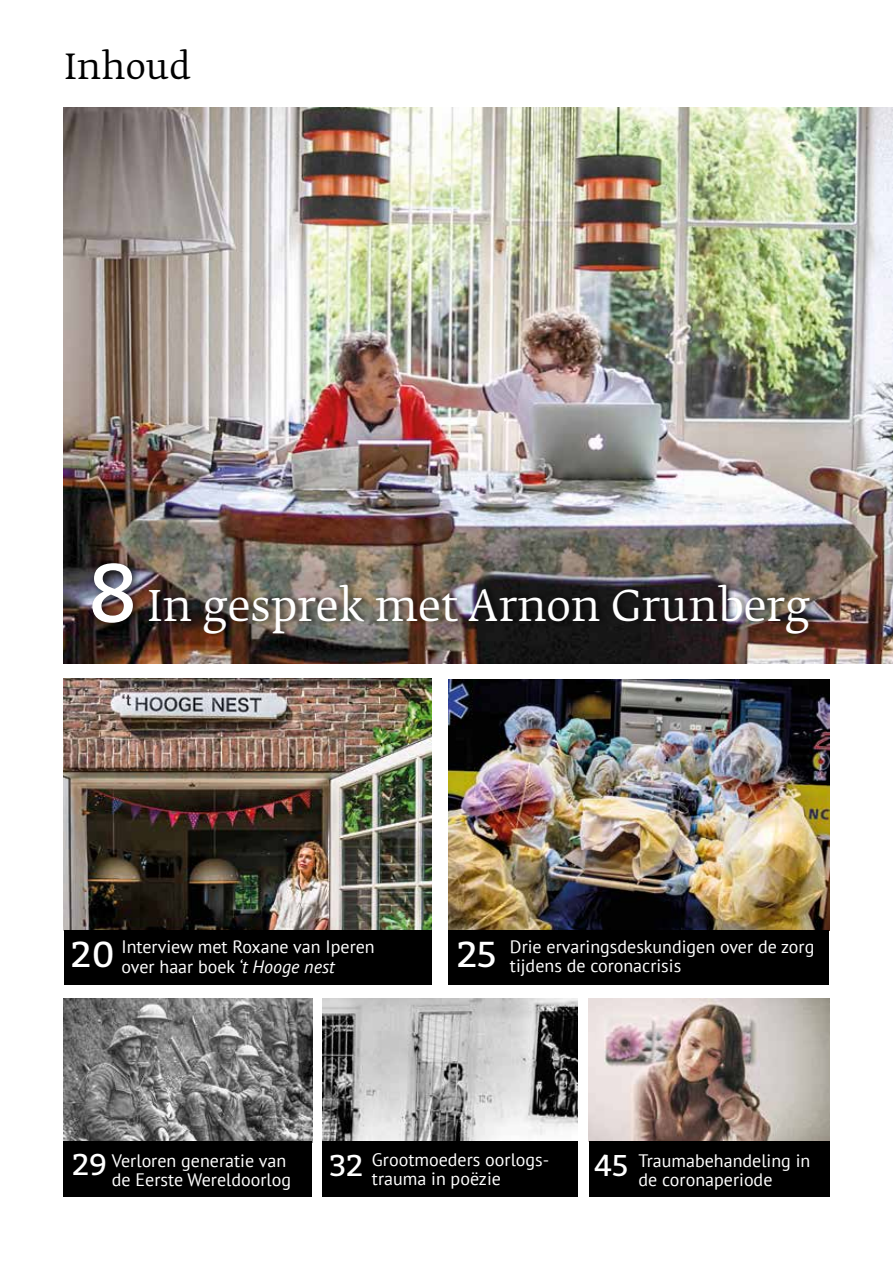
<style>
.page{position:relative;width:893px;height:1263px;background:#fff}
.page>*{position:absolute;margin:0;border:0;box-sizing:border-box;transform-origin:0 0}
.t1{font:42px "Fedra Serif B Pro";color:#fff}
.t2{font:36px "Bitter";color:#fff}
.t3{font:34.5px "Fedra Serif B Pro";color:#000}
.t4{font:30px "Bitter";color:#fff}
.t5{font:18px/19.5px "PT Sans";color:#fff}
.s1{font-family:"Bitter";font-size:82.65px}
.s2{font-style:italic}
</style>
<div class="page">
<img style="left:323px;top:998px;width:255px;height:144px">
<img style="left:64px;top:998px;width:248px;height:144px">
<img style="left:589px;top:998px;width:240px;height:143px">
<img style="left:449px;top:679px;width:380px;height:251px">
<img style="left:64px;top:678px;width:368px;height:252px">
<div style="left:64px;top:930px;width:368px;height:54px;background:#000"></div>
<div style="left:449px;top:930px;width:380px;height:54px;background:#000"></div>
<div style="left:589px;top:1142px;width:240px;height:55px;background:#000"></div>
<div style="left:64px;top:1142px;width:248px;height:55px;background:#000"></div>
<div style="left:323px;top:1142px;width:255px;height:55px;background:#000"></div>
<img style="left:64px;top:107px;width:829px;height:556px">
<div style="left:87px;top:558px;width:56px;height:76px;background:#000;opacity:.75"></div>
<div style="left:149px;top:580px;width:669px;height:58px;background:#000;opacity:.49"></div>
<h3 class="t3" style="left:64px;top:46px;width:128px">Inhoud</h3>
<h1 class="t1" style="left:88px;top:580px;width:724px"><span class="s1">8</span> In gesprek met Arnon Grunberg</h1>
<p class="t5" style="left:122px;top:937px;width:255px">I nterview met Roxane van I peren over haar boek <span class="s2">‘t Hooge nest</span></p>
<h2 class="t2" style="left:71px;top:931px;width:45px">20</h2>
<h2 class="t2" style="left:457px;top:931px;width:41px">25</h2>
<p class="t5" style="left:510px;top:936px;width:306px">Drie ervaringsdeskundigen over de zorg tijdens de coronacrisis</p>
<p class="t5" style="left:372px;top:1149px;width:177px">Grootmoeders oorlogs&shy;trauma in poëzie</p>
<h3 class="t4" style="left:72px;top:1145px;width:37px">29</h3>
<p class="t5" style="left:112px;top:1150px;width:181px">Verloren generatie van de Eerste Wereldoorlog</p>
<p class="t5" style="left:639px;top:1150px;width:173px">Traumabehandeling in de coronaperiode</p>
<h3 class="t4" style="left:330px;top:1147px;width:35px">32</h3>
<h3 class="t4" style="left:594px;top:1147px;width:36px">45</h3>
</div>
